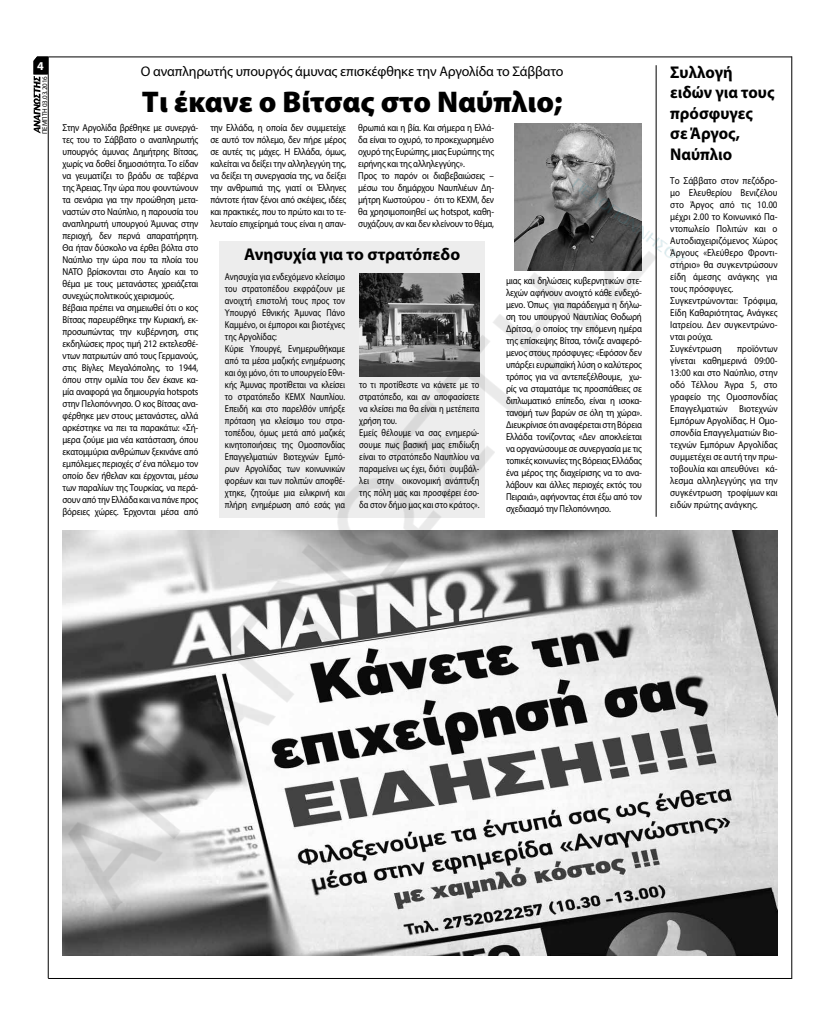
<style>
.page{position:relative;width:823px;height:1035px;background:#fff}
.page>*{position:absolute;margin:0;border:0;box-sizing:border-box;transform-origin:0 0}
.t1{font:900 30px "Myriad Pro";color:#000}
.t2{font:700 17px/20.4px "Myriad Pro";color:#000;scale:.96 1}
.t3{font:700 17px "Myriad Pro";color:#000}
.t4{font:14px "Myriad Pro";letter-spacing:-.01em;color:#000}
.t5{font:700 12px "Myriad Pro";color:#fff}
.t6{font:10px/12px "Myriad Pro";letter-spacing:-.02em;color:#000;scale:.89 1}
.t7{font:10px/12px "Myriad Pro";letter-spacing:-.02em;color:#000;scale:.84 1}
.t8{font:10px/12px "Myriad Pro";color:#000;scale:.9 1}
.t9{font:10px/12px "Myriad Pro";letter-spacing:-.02em;color:#000;text-align:justify;scale:.9 1}
.t10{font:10px/12px "Myriad Pro";color:#000;scale:.84 1}
.t11{font:7px "Myriad Pro";letter-spacing:-.01em;color:#000}
</style>
<div class="page">
<hr style="left:48px;top:57px;width:743px;height:1px;background:#000">
<hr style="left:48px;top:978px;width:743px;height:1px;background:#000">
<hr style="left:791px;top:56px;width:1px;height:923px;background:#000">
<svg style="left:33px;top:59px;width:2px;height:72px"></svg>
<img style="left:35px;top:56px;width:743px;height:923px">
<p class="t5" style="left:37px;top:57px;width:9px">44</p>
<p class="t11" style="left:40px;top:134px;width:59px;rotate:-90deg">ΠΕΜΠΤΗ 03.03.2016</p>
<h3 class="t4" style="left:141px;top:62px;width:424px">Ο αναπληρωτής υπουργός άμυνας επισκέφθηκε την Αργολίδα το Σάββατο</h3>
<h1 class="t1" style="left:142px;top:82px;width:422px">Τι έκανε ο Βίτσας στο Ναύπλιο;</h1>
<p class="t6" style="left:62px;top:121px;width:154px">Στην Αργολίδα βρέθηκε με συνεργά&shy;τες του το Σάββατο ο αναπληρωτής υπουργός άμυνας Δημήτρης Βίτσας, χωρίς να δοθεί δημοσιότητα. Το είδαν να γευματίζει το βράδυ σε ταβέρνα της Άρειας. Την ώρα που φουντώνουν τα σενάρια για την προώθηση μετα&shy;ναστών στο Ναύπλιο, η παρουσία του αναπληρωτή υπουργού Άμυνας στην περιοχή, δεν περνά απαρατήρητη.<br>Θα ήταν δύσκολο να έρθει βόλτα στο Ναύπλιο την ώρα που τα πλοία του ΝΑΤΟ βρίσκονται στο Αιγαίο και το θέμα με τους μετανάστες χρειάζεται συνεχώς πολιτικούς χειρισμούς.<br>Βέβαια πρέπει να σημειωθεί ότι ο κος Βίτσας παρευρέθηκε την Κυριακή, εκ&shy;προσωπώντας την κυβέρνηση, στις εκδηλώσεις προς τιμή 212 εκτελεσθέ&shy;ντων πατριωτών από τους Γερμανούς, στις Βίγλες Μεγαλόπολης, το 1944, όπου στην ομιλία του δεν έκανε κα&shy;μία αναφορά για δημιουργία hotspots στην Πελοπόννησο. Ο κος Βίτσας ανα&shy;φέρθηκε μεν στους μετανάστες, αλλά αρκέστηκε να πει τα παρακάτω: «Σή&shy;μερα ζούμε μια νέα κατάσταση, όπου εκατομμύρια ανθρώπων ξεκινάνε από εμπόλεμες περιοχές σ’ ένα πόλεμο τον οποίο δεν ήθελαν και έρχονται, μέσω των παραλίων της Τουρκίας, να περά&shy;σουν από την Ελλάδα και να πάνε προς βόρειες χώρες. Έρχονται μέσα από</p>
<p class="t6" style="left:210px;top:121px;width:154px;text-align:justify">την Ελλάδα, η οποία δεν συμμετείχε σε αυτό τον πόλεμο, δεν πήρε μέρος σε αυτές τις μάχες. Η Ελλάδα, όμως, καλείται να δείξει την αλληλεγγύη της, να δείξει τη συνεργασία της, να δείξει την ανθρωπιά της, γιατί οι Έλληνες πάντοτε ήταν ξένοι από σκέψεις, ιδέες και πρακτικές, που το πρώτο και το τε&shy;λευταίο επιχείρημά τους είναι η απαν-</p>
<p class="t6" style="left:358px;top:121px;width:154px">θρωπιά και η βία. Και σήμερα η Ελλά&shy;δα είναι το οχυρό, το προκεχωρημένο οχυρό της Ευρώπης, μιας Ευρώπης της ειρήνης και της αλληλεγγύης».<br>Προς το παρόν οι διαβεβαιώσεις – μέσω του δημάρχου Ναυπλιέων Δη&shy;μήτρη Κωστούρου - ότι το ΚΕΧΜ, δεν θα χρησιμοποιηθεί ως hotspot, καθη&shy;συχάζουν, αν και δεν κλείνουν το θέμα,</p>
<h2 class="t3" style="left:244px;top:243px;width:217px">Ανησυχία για το στρατόπεδο</h2>
<p class="t7" style="left:225px;top:271px;width:144px">Ανησυχία για ενδεχόμενο κλείσιμο του στρατοπέδου εκφράζουν με ανοιχτή επιστολή τους προς τον<br>Υπουργό Εθνικής Άμυνας Πάνο<br>Καμμένο, οι έμποροι και βιοτέχνες της Αργολίδας:<br>Κύριε Υπουργέ, Ενημερωθήκαμε από τα μέσα μαζικής ενημέρωσης και όχι μόνο, ότι το υπουργείο Εθνι&shy;κής Άμυνας προτίθεται να κλείσει το στρατόπεδο ΚΕΜΧ Ναυπλίου.<br>Επειδή και στο παρελθόν υπήρξε πρόταση για κλείσιμο του στρα&shy;τοπέδου, όμως μετά από μαζικές κινητοποιήσεις της Ομοσπονδίας<br>Επαγγελματιών Βιοτεχνών Εμπό&shy;ρων Αργολίδας των κοινωνικών φορέων και των πολιτών αποφθέ&shy;χτηκε, ζητούμε μια ειλικρινή και πλήρη ενημέρωση από εσάς για</p>
<p class="t6" style="left:506px;top:275px;width:154px;text-align:justify">μιας και δηλώσεις κυβερνητικών στε&shy;λεχών αφήνουν ανοιχτό κάθε ενδεχό&shy;μενο. Όπως για παράδειγμα η δήλω&shy;ση του υπουργού Ναυτιλίας Θοδωρή Δρίτσα, ο οποίος την επόμενη ημέρα της επίσκεψης Βίτσα, τόνιζε αναφερό&shy;μενος στους πρόσφυγες: «Εφόσον δεν υπάρξει ευρωπαϊκή λύση ο καλύτερος τρόπος για να αντεπεξέλθουμε, χω&shy;ρίς να σταματάμε τις προσπάθειες σε διπλωματικό επίπεδο, είναι η ισοκα&shy;τανομή των βαρών σε όλη τη χώρα».<br>Διευκρίνισε ότι αναφέρεται στη Βόρεια Ελλάδα τονίζοντας «Δεν αποκλείεται να οργανώσουμε σε συνεργασία με τις τοπικές κοινωνίες της Βόρειας Ελλάδας ένα μέρος της διαχείρισης να το ανα&shy;λάβουν και άλλες περιοχές εκτός του Πειραιά», αφήνοντας έτσι έξω από τον σχεδιασμό την Πελοπόννησο.</p>
<p class="t10" style="left:359px;top:379px;width:144px">το τι προτίθεστε να κάνετε με το στρατόπεδο, και αν αποφασίσετε να κλείσει πια θα είναι η μετέπειτα χρήση του.<br>Εμείς θέλουμε να σας ενημερώ&shy;σουμε πως βασική μας επιδίωξη είναι το στρατόπεδο Ναυπλίου να παραμείνει ως έχει, διότι συμβάλ&shy;λει στην οικονομική ανάπτυξη της πόλη μας και προσφέρει έσο&shy;δα στον δήμο μας και στο κράτος».</p>
<h2 class="t2" style="left:670px;top:61px;width:110px">Συλλογή ειδών για τους πρόσφυγες<br>σε Άργος,<br>Ναύπλιο</h2>
<p class="t8" style="left:670px;top:174px;width:121px">Το Σάββατο στον πεζόδρο&shy;μο Ελευθερίου Βενιζέλου στο Άργος από τις 10.00 μέχρι 2.00 το Κοινωνικό Πα&shy;ντοπωλείο Πολιτών και ο<br>Αυτοδιαχειριζόμενος Χώρος<br>Άργους «Ελεύθερο Φροντι&shy;στήριο» θα συγκεντρώσουν είδη άμεσης ανάγκης για τους πρόσφυγες.<br>Συγκεντρώνονται: Τρόφιμα,<br>Είδη Καθαριότητας, Ανάγκες<br>Ιατρείου. Δεν συγκεντρώνο&shy;νται ρούχα.<br>Συγκέντρωση</p>
<p class="t9" style="left:670px;top:342px;width:121px;text-indent:67px">προϊόντων γίνεται καθημερινά 09:00- 13:00 και στο Ναύπλιο, στην οδό Τέλλου Άγρα 5, στο γραφείο της Ομοσπονδίας Επαγγελματιών Βιοτεχνών Εμπόρων Αργολίδας. Η Ομο&shy;σπονδία Επαγγελματιών Βιο&shy;τεχνών Εμπόρων Αργολίδας συμμετέχει σε αυτή την πρω&shy;τοβουλία και απευθύνει κά&shy;λεσμα αλληλεγγύης για την συγκέντρωση τροφίμων και ειδών πρώτης ανάγκης.</p>
</div>
